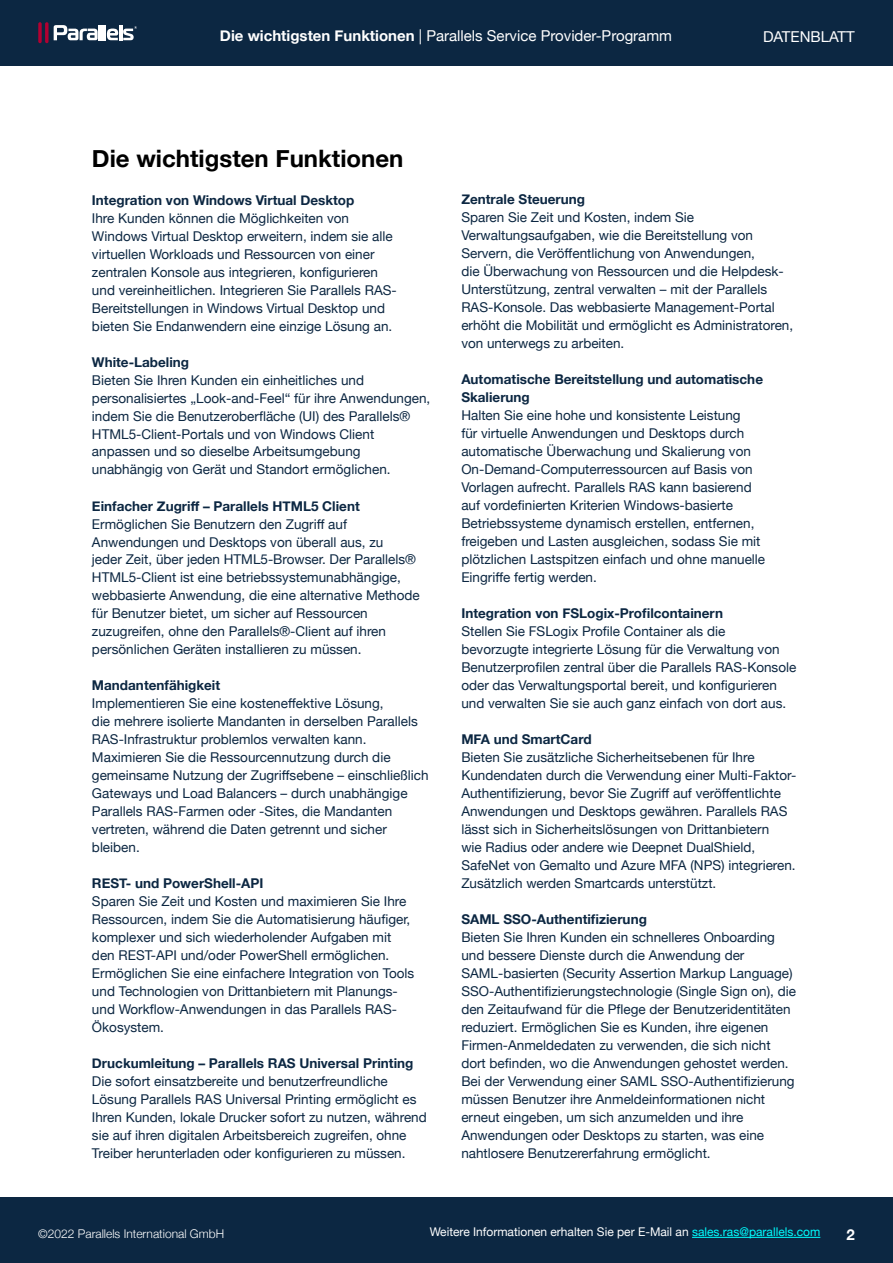
<style>
.page{position:relative;width:893px;height:1263px;background:#fff}
.page>*{position:absolute;margin:0;border:0;box-sizing:border-box;transform-origin:0 0}
.t1{font:700 24px "Helvetica Neue";color:#000}
.t2{font:15px "Helvetica Neue";color:#fff}
.t3{font:700 15px "Helvetica Neue";color:#fff}
.t4{font:13.5px/18px "Helvetica Neue";color:#0c2742}
.t5{font:700 13.5px/18px "Helvetica Neue";color:#0c2742}
.t6{font:12px "Helvetica Neue";color:#fff}
.t7{font:300 12px "Helvetica Neue";color:#fff}
.s1{font-weight:700}
.s2{color:#0ff}
</style>
<div class="page">
<div style="left:0;top:0;width:893px;height:65px;background:#0c2742"></div>
<svg style="left:38px;top:22px;width:4px;height:21px"></svg>
<svg style="left:45px;top:22px;width:4px;height:21px"></svg>
<hr style="left:119px;top:25px;width:3px;height:15px;background:#fff">
<hr style="left:103px;top:25px;width:3px;height:15px;background:#fff">
<hr style="left:99px;top:25px;width:3px;height:15px;background:#fff">
<svg style="left:54px;top:25px;width:44px;height:15px"></svg>
<svg style="left:107px;top:26px;width:30px;height:14px"></svg>
<div style="left:0;top:1197px;width:893px;height:66px;background:#0c2742"></div>
<hr style="left:692px;top:1237px;width:128px;height:1px;background:#0ff">
<p class="t2" style="left:220px;top:25px;width:453px"><span class="s1">Die wichtigsten Funktionen</span> | Parallels Service Provider-Programm</p>
<p class="t2" style="left:763px;top:25px;width:93px">DATENBLATT</p>
<h1 class="t1" style="left:92px;top:139px;width:313px">Die wichtigsten Funktionen</h1>
<p class="t5" style="left:92px;top:191px;width:264px">Integration von Windows Virtual Desktop</p>
<p class="t4" style="left:92px;top:209px;width:306px">Ihre Kunden können die Möglichkeiten von Windows Virtual Desktop erweitern, indem sie alle virtuellen Workloads und Ressourcen von einer zentralen Konsole aus integrieren, konfigurieren und vereinheitlichen. Integrieren Sie Parallels RAS-Bereitstellungen in Windows Virtual Desktop und bieten Sie Endanwendern eine einzige Lösung an.</p>
<p class="t5" style="left:92px;top:353px;width:99px">White-Labeling</p>
<p class="t4" style="left:92px;top:371px;width:340px">Bieten Sie Ihren Kunden ein einheitliches und personalisiertes „Look-and-Feel“ für ihre Anwendungen, indem Sie die Benutzeroberfläche (UI) des Parallels® HTML5-Client-Portals und von Windows Client anpassen und so dieselbe Arbeitsumgebung unabhängig von Gerät und Standort ermöglichen.</p>
<p class="t5" style="left:92px;top:497px;width:269px">Einfacher Zugriff – Parallels HTML5 Client</p>
<p class="t4" style="left:92px;top:515px;width:329px">Ermöglichen Sie Benutzern den Zugriff auf Anwendungen und Desktops von überall aus, zu<br>jeder Zeit, über jeden HTML5-Browser. Der Parallels® HTML5-Client ist eine betriebssystemunabhängige, webbasierte Anwendung, die eine alternative Methode für Benutzer bietet, um sicher auf Ressourcen zuzugreifen, ohne den Parallels®-Client auf ihren persönlichen Geräten installieren zu müssen.</p>
<p class="t5" style="left:92px;top:677px;width:130px">Mandantenfähigkeit</p>
<p class="t4" style="left:92px;top:695px;width:338px">Implementieren Sie eine kosteneffektive Lösung,<br>die mehrere isolierte Mandanten in derselben Parallels RAS-Infrastruktur problemlos verwalten kann.<br>Maximieren Sie die Ressourcennutzung durch die gemeinsame Nutzung der Zugriffsebene – einschließlich Gateways und Load Balancers – durch unabhängige Parallels RAS-Farmen oder -Sites, die Mandanten vertreten, während die Daten getrennt und sicher bleiben.</p>
<p class="t5" style="left:92px;top:875px;width:173px">REST- und PowerShell-API</p>
<p class="t4" style="left:92px;top:893px;width:324px">Sparen Sie Zeit und Kosten und maximieren Sie Ihre Ressourcen, indem Sie die Automatisierung häufiger, komplexer und sich wiederholender Aufgaben mit den REST-API und/oder PowerShell ermöglichen.<br>Ermöglichen Sie eine einfachere Integration von Tools und Technologien von Drittanbietern mit Planungs&shy;und Workflow-Anwendungen in das Parallels RAS-Ökosystem.</p>
<p class="t5" style="left:92px;top:1055px;width:323px">Druckumleitung – Parallels RAS Universal Printing</p>
<p class="t4" style="left:92px;top:1073px;width:336px">Die sofort einsatzbereite und benutzerfreundliche Lösung Parallels RAS Universal Printing ermöglicht es Ihren Kunden, lokale Drucker sofort zu nutzen, während sie auf ihren digitalen Arbeitsbereich zugreifen, ohne Treiber herunterladen oder konfigurieren zu müssen.</p>
<p class="t5" style="left:461px;top:191px;width:125px">Zentrale Steuerung</p>
<p class="t4" style="left:461px;top:209px;width:333px">Sparen Sie Zeit und Kosten, indem Sie Verwaltungsaufgaben, wie die Bereitstellung von Servern, die Veröffentlichung von Anwendungen,<br>die Überwachung von Ressourcen und die Helpdesk-Unterstützung, zentral verwalten – mit der Parallels RAS-Konsole. Das webbasierte Management-Portal erhöht die Mobilität und ermöglicht es Administratoren, von unterwegs zu arbeiten.</p>
<p class="t5" style="left:461px;top:371px;width:303px">Automatische Bereitstellung und automatische<br>Skalierung</p>
<p class="t4" style="left:461px;top:407px;width:305px">Halten Sie eine hohe und konsistente Leistung<br>für virtuelle Anwendungen und Desktops durch automatische Überwachung und Skalierung von On-Demand-Computerressourcen auf Basis von Vorlagen aufrecht. Parallels RAS kann basierend auf vordefinierten Kriterien Windows-basierte Betriebssysteme dynamisch erstellen, entfernen, freigeben und Lasten ausgleichen, sodass Sie mit plötzlichen Lastspitzen einfach und ohne manuelle Eingriffe fertig werden.</p>
<p class="t5" style="left:461px;top:605px;width:263px">Integration von FSLogix-Profilcontainern</p>
<p class="t4" style="left:461px;top:623px;width:336px">Stellen Sie FSLogix Profile Container als die<br>bevorzugte integrierte Lösung für die Verwaltung von Benutzerprofilen zentral über die Parallels RAS-Konsole oder das Verwaltungsportal bereit, und konfigurieren und verwalten Sie sie auch ganz einfach von dort aus.</p>
<p class="t5" style="left:461px;top:731px;width:132px">MFA und SmartCard</p>
<p class="t4" style="left:461px;top:749px;width:336px">Bieten Sie zusätzliche Sicherheitsebenen für Ihre Kundendaten durch die Verwendung einer Multi-Faktor-Authentifizierung, bevor Sie Zugriff auf veröffentlichte Anwendungen und Desktops gewähren. Parallels RAS lässt sich in Sicherheitslösungen von Drittanbietern<br>wie Radius oder andere wie Deepnet DualShield, SafeNet von Gemalto und Azure MFA (NPS) integrieren.<br>Zusätzlich werden Smartcards unterstützt.</p>
<p class="t5" style="left:461px;top:911px;width:187px">SAML SSO-Authentifizierung</p>
<p class="t4" style="left:461px;top:929px;width:336px">Bieten Sie Ihren Kunden ein schnelleres Onboarding und bessere Dienste durch die Anwendung der SAML-basierten (Security Assertion Markup Language)<br>SSO-Authentifizierungstechnologie (Single Sign on), die den Zeitaufwand für die Pflege der Benutzeridentitäten reduziert. Ermöglichen Sie es Kunden, ihre eigenen Firmen-Anmeldedaten zu verwenden, die sich nicht dort befinden, wo die Anwendungen gehostet werden.<br>Bei der Verwendung einer SAML SSO-Authentifizierung müssen Benutzer ihre Anmeldeinformationen nicht erneut eingeben, um sich anzumelden und ihre Anwendungen oder Desktops zu starten, was eine nahtlosere Benutzererfahrung ermöglicht.</p>
<p class="t7" style="left:38px;top:1224px;width:187px">©2022 Parallels International GmbH</p>
<p class="t6" style="left:430px;top:1223px;width:392px">Weitere Informationen erhalten Sie per E-Mail an <span class="s2">sales.ras@parallels.com</span></p>
<p class="t3" style="left:846px;top:1222px;width:10px">2</p>
</div>
